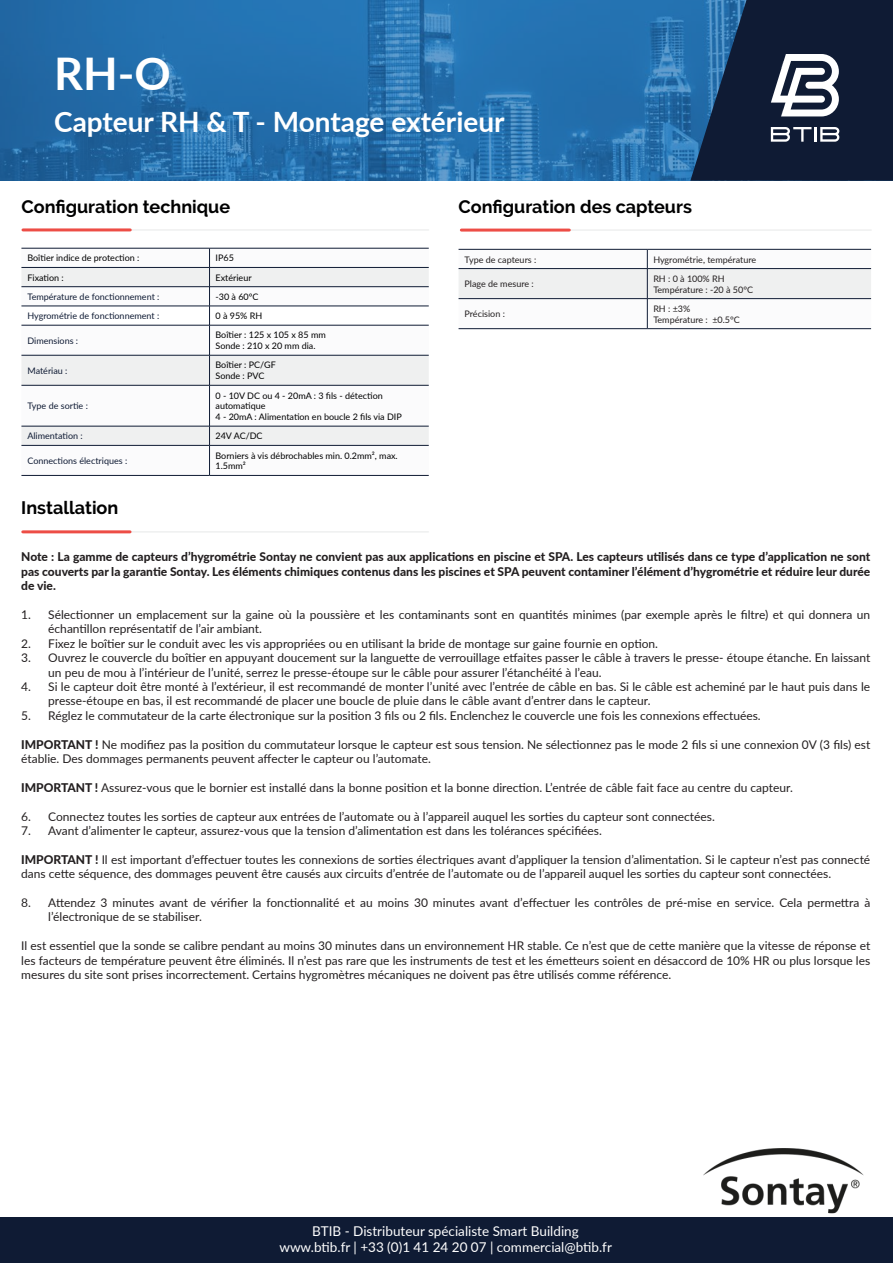
<style>
.page{position:relative;width:893px;height:1263px;background:#fff}
.page>*{position:absolute;margin:0;border:0;box-sizing:border-box;transform-origin:0 0}
.t1{font:700 45px "Lato";color:#fff}
.t2{font:700 28.05px "Lato";color:#fff}
.t3{font:700 18px "Raleway";color:#000001}
.t4{font:13.5px "Lato";color:#fff}
.t5{font:12px/14.4px "Lato";color:#231f20}
.t6{font:800 12px/14.4px "Lato";color:#231f20;text-align:justify}
.t7{font:9px/10.8px "Lato";color:#000001}
.t8{font:9px "Lato";color:#0f1b34}
.t9{font:9px "Lato";color:#231f20}
.s1{font-weight:800}
</style>
<div class="page">
<svg style="left:0;top:0;width:690px;height:181px;background:#2670ad"></svg>
<svg style="left:690px;top:0;width:203px;height:181px;background:#243854"></svg>
<div style="left:0;top:1217px;width:893px;height:46px;background:#0f1b34"></div>
<hr style="left:25px;top:229px;width:404px;height:2px;background:#eff0f0">
<hr style="left:23px;top:228px;width:107px;height:3px;background:#ed4d46">
<svg style="left:21px;top:249px;width:408px;height:226px"></svg>
<svg style="left:21px;top:268px;width:408px;height:177px"></svg>
<hr style="left:21px;top:248px;width:189px;height:1px;background:#0f1b34">
<hr style="left:210px;top:248px;width:219px;height:1px;background:#0f1b34">
<hr style="left:21px;top:267px;width:189px;height:1px;background:#0f1b34">
<hr style="left:210px;top:267px;width:219px;height:1px;background:#0f1b34">
<hr style="left:21px;top:286px;width:189px;height:1px;background:#0f1b34">
<hr style="left:21px;top:306px;width:188px;height:1px;background:#0f1b34">
<hr style="left:21px;top:325px;width:189px;height:1px;background:#0f1b34">
<hr style="left:210px;top:325px;width:219px;height:1px;background:#0f1b34">
<hr style="left:209px;top:325px;width:1px;height:30px;background:#0f1b34">
<hr style="left:21px;top:355px;width:189px;height:1px;background:#0f1b34">
<hr style="left:210px;top:355px;width:219px;height:1px;background:#0f1b34">
<hr style="left:209px;top:355px;width:1px;height:30px;background:#0f1b34">
<hr style="left:21px;top:385px;width:189px;height:1px;background:#0f1b34">
<hr style="left:210px;top:385px;width:219px;height:1px;background:#0f1b34">
<hr style="left:209px;top:385px;width:1px;height:41px;background:#0f1b34">
<hr style="left:21px;top:426px;width:189px;height:1px;background:#0f1b34">
<hr style="left:210px;top:426px;width:219px;height:1px;background:#0f1b34">
<hr style="left:21px;top:445px;width:189px;height:1px;background:#0f1b34">
<hr style="left:210px;top:445px;width:219px;height:1px;background:#0f1b34">
<svg style="left:209px;top:426px;width:1px;height:49px"></svg>
<hr style="left:21px;top:475px;width:189px;height:1px;background:#0f1b34">
<hr style="left:210px;top:475px;width:219px;height:1px;background:#0f1b34">
<hr style="left:209px;top:286px;width:220px;height:1px;background:#0f1b34">
<hr style="left:209px;top:306px;width:220px;height:1px;background:#0f1b34">
<svg style="left:209px;top:248px;width:1px;height:77px"></svg>
<hr style="left:468px;top:229px;width:403px;height:2px;background:#eff0f0">
<hr style="left:461px;top:229px;width:108px;height:3px;background:#ed4d46">
<svg style="left:459px;top:249px;width:412px;height:79px"></svg>
<hr style="left:459px;top:328px;width:188px;height:1px;background:#0f1b34">
<hr style="left:647px;top:328px;width:224px;height:1px;background:#0f1b34">
<hr style="left:24px;top:531px;width:404px;height:2px;background:#eff0f0">
<hr style="left:23px;top:530px;width:107px;height:3px;background:#ed4d46">
<img style="left:703px;top:1148px;width:161px;height:66px">
<p class="t1" style="left:54px;top:41px;width:118px">RH-O</p>
<p class="t2" style="left:54px;top:101px;width:452px">Capteur RH &amp; T - Montage extérieur</p>
<p class="t3" style="left:21px;top:196px;width:210px">Configuration technique</p>
<p class="t3" style="left:459px;top:196px;width:235px">Configuration des capteurs</p>
<p class="t9" style="left:465px;top:253px;width:73px">Type de capteurs :</p>
<p class="t9" style="left:653px;top:253px;width:104px">Hygrométrie, température</p>
<p class="t9" style="left:465px;top:277px;width:71px">Plage de mesure :</p>
<p class="t7" style="left:27px;top:252px;width:114px">Boîtier indice de protection :</p>
<p class="t7" style="left:216px;top:252px;width:20px">IP65</p>
<p class="t7" style="left:27px;top:272px;width:38px">Fixation :</p>
<p class="t7" style="left:216px;top:272px;width:38px">Extérieur</p>
<p class="t8" style="left:27px;top:290px;width:134px">Température de fonctionnement :</p>
<p class="t7" style="left:216px;top:291px;width:45px">-30 à 60°C</p>
<p class="t8" style="left:27px;top:309px;width:133px">Hygrométrie de fonctionnement :</p>
<p class="t7" style="left:216px;top:310px;width:48px">0 à 95% RH</p>
<p class="t8" style="left:27px;top:334px;width:52px">Dimensions :</p>
<p class="t9" style="left:653px;top:272px;width:73px">RH : 0 à 100% RH</p>
<p class="t9" style="left:653px;top:283px;width:101px">Température : -20 à 50°C</p>
<p class="t9" style="left:653px;top:302px;width:39px">RH : ±3%</p>
<p class="t9" style="left:653px;top:313px;width:88px">Température : ±0.5°C</p>
<p class="t9" style="left:465px;top:308px;width:42px">Précision :</p>
<p class="t7" style="left:216px;top:329px;width:112px">Boîtier : 125 x 105 x 85 mm</p>
<p class="t7" style="left:216px;top:340px;width:102px">Sonde : 210 x 20 mm dia.</p>
<p class="t8" style="left:27px;top:364px;width:42px">Matériau :</p>
<p class="t7" style="left:216px;top:359px;width:62px">Boîtier : PC/GF</p>
<p class="t7" style="left:216px;top:370px;width:50px">Sonde : PVC</p>
<p class="t8" style="left:27px;top:400px;width:62px">Type de sortie :</p>
<p class="t7" style="left:216px;top:389px;width:169px">0 - 10V DC ou 4 - 20mA : 3 fils - détection automatique</p>
<p class="t7" style="left:216px;top:411px;width:188px">4 - 20mA : Alimentation en boucle 2 fils via DIP</p>
<p class="t8" style="left:27px;top:430px;width:57px">Alimentation :</p>
<p class="t7" style="left:216px;top:430px;width:49px">24V AC/DC</p>
<p class="t8" style="left:27px;top:454px;width:101px">Connections électriques :</p>
<p class="t7" style="left:216px;top:450px;width:184px">Borniers à vis débrochables min. 0.2mm², max.<br>1.5mm²</p>
<p class="t3" style="left:21px;top:498px;width:99px">Installation</p>
<p class="t6" style="left:21px;top:549px;width:850px">Note : La gamme de capteurs d’hygrométrie Sontay ne convient pas aux applications en piscine et SPA. Les capteurs utilisés dans ce type d’application ne sont pas couverts par la garantie Sontay. Les éléments chimiques contenus dans les piscines et SPA peuvent contaminer l’élément d’hygrométrie et réduire leur durée de vie.</p>
<p class="t5" style="left:48px;top:607px;width:823px;text-indent:-27px">1. Sélectionner un emplacement sur la gaine où la poussière et les contaminants sont en quantités minimes (par exemple après le filtre) et qui donnera un échantillon représentatif de l’air ambiant.</p>
<p class="t5" style="left:21px;top:636px;width:638px">2. Fixez le boîtier sur le conduit avec les vis appropriées ou en utilisant la bride de montage sur gaine fournie en option.</p>
<p class="t5" style="left:48px;top:650px;width:823px;text-indent:-27px">3. Ouvrez le couvercle du boîtier en appuyant doucement sur la languette de verrouillage etfaites passer le câble à travers le presse- étoupe étanche. En laissant un peu de mou à l’intérieur de l’unité, serrez le presse-étoupe sur le câble pour assurer l’étanchéité à l’eau.</p>
<p class="t5" style="left:48px;top:679px;width:823px;text-indent:-27px">4. Si le capteur doit être monté à l’extérieur, il est recommandé de monter l’unité avec l’entrée de câble en bas. Si le câble est acheminé par le haut puis dans le presse-étoupe en bas, il est recommandé de placer une boucle de pluie dans le câble avant d’entrer dans le capteur.</p>
<p class="t5" style="left:21px;top:708px;width:741px">5. Réglez le commutateur de la carte électronique sur la position 3 fils ou 2 fils. Enclenchez le couvercle une fois les connexions effectuées.</p>
<p class="t5" style="left:21px;top:736px;width:850px"><span class="s1">IMPORTANT !</span> Ne modifiez pas la position du commutateur lorsque le capteur est sous tension. Ne sélectionnez pas le mode 2 fils si une connexion 0V (3 fils) est établie. Des dommages permanents peuvent affecter le capteur ou l’automate.</p>
<p class="t5" style="left:21px;top:780px;width:773px"><span class="s1">IMPORTANT !</span> Assurez-vous que le bornier est installé dans la bonne position et la bonne direction. L’entrée de câble fait face au centre du capteur.</p>
<p class="t5" style="left:21px;top:808px;width:695px">6. Connectez toutes les sorties de capteur aux entrées de l’automate ou à l’appareil auquel les sorties du capteur sont connectées.</p>
<p class="t5" style="left:21px;top:823px;width:582px">7. Avant d’alimenter le capteur, assurez-vous que la tension d’alimentation est dans les tolérances spécifiées.</p>
<p class="t5" style="left:21px;top:852px;width:850px"><span class="s1">IMPORTANT !</span> Il est important d’effectuer toutes les connexions de sorties électriques avant d’appliquer la tension d’alimentation. Si le capteur n’est pas connecté dans cette séquence, des dommages peuvent être causés aux circuits d’entrée de l’automate ou de l’appareil auquel les sorties du capteur sont connectées.</p>
<p class="t5" style="left:48px;top:895px;width:823px;text-indent:-27px">8. Attendez 3 minutes avant de vérifier la fonctionnalité et au moins 30 minutes avant d’effectuer les contrôles de pré-mise en service. Cela permettra à l’électronique de se stabiliser.</p>
<p class="t5" style="left:21px;top:938px;width:850px;text-align:justify">Il est essentiel que la sonde se calibre pendant au moins 30 minutes dans un environnement HR stable. Ce n’est que de cette manière que la vitesse de réponse et les facteurs de température peuvent être éliminés. Il n’est pas rare que les instruments de test et les émetteurs soient en désaccord de 10% HR ou plus lorsque les mesures du site sont prises incorrectement. Certains hygromètres mécaniques ne doivent pas être utilisés comme référence.</p>
<p class="t4" style="left:312px;top:1221px;width:268px">BTIB - Distributeur spécialiste Smart Building</p>
<p class="t4" style="left:279px;top:1238px;width:334px">www.btib.fr | +33 (0)1 41 24 20 07 | commercial@btib.fr</p>
</div>
